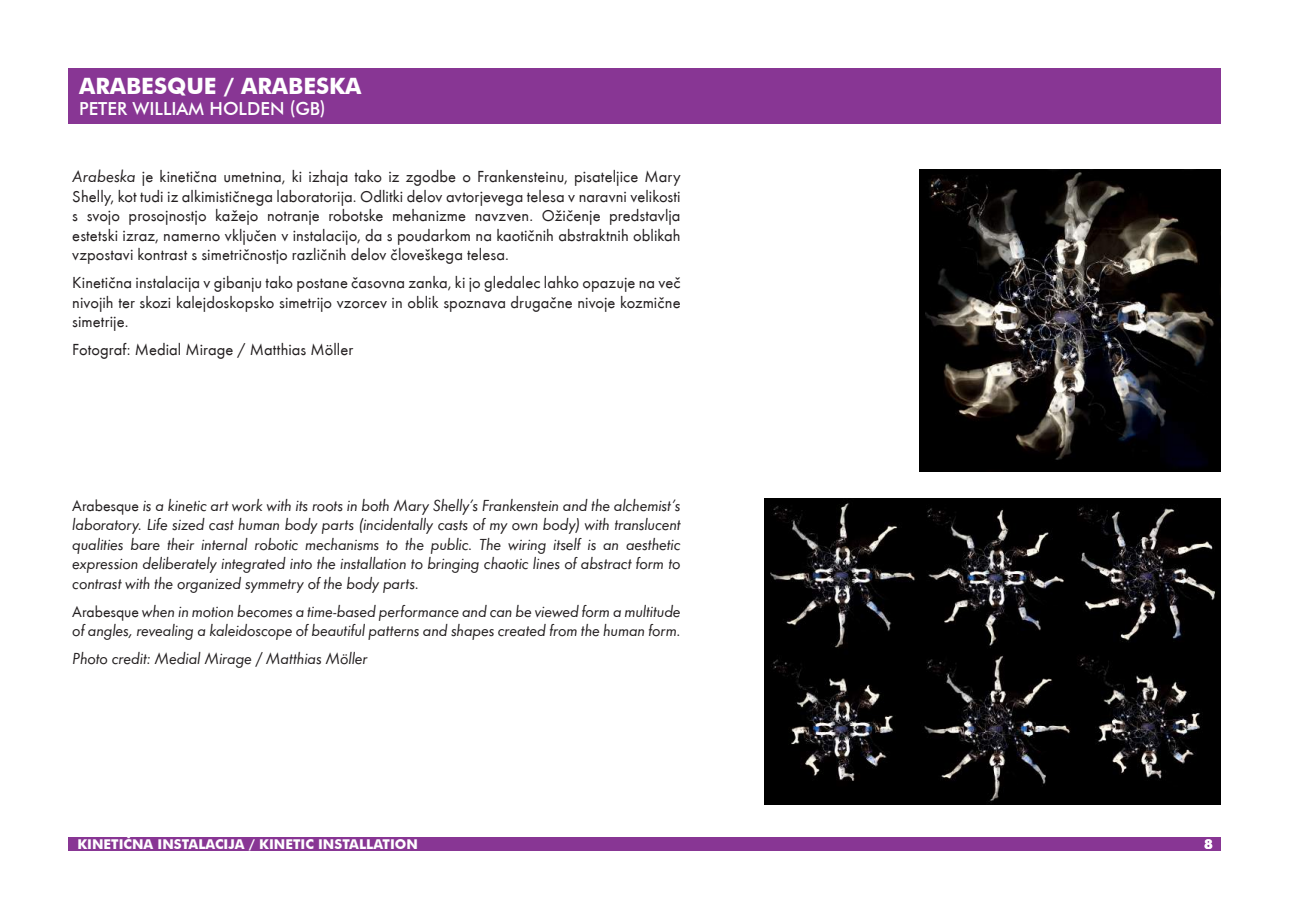
<style>
.page{position:relative;width:1289px;height:919px;background:#fff}
.page>*{position:absolute;margin:0;border:0;box-sizing:border-box;transform-origin:0 0}
.t1{font:700 22.5px "Futura BT";color:#fff}
.t2{font:500 18px "Futura BT";color:#fff}
.t3{font:16.5px/19.5px "Futura T";letter-spacing:.005em;color:#231f20;text-align:justify}
.t4{font:16.5px/19.5px "Futura T Book Obli";letter-spacing:-.01em;color:#231f20;text-align:justify}
.t5{font:700 13.5px "Futura BT";color:#fff}
.s1{font-family:"Futura T Book Obli";font-size:16.95px}
.s2{font-family:"Futura T";font-size:15.75px}
</style>
<div class="page">
<div style="left:68px;top:837px;width:1152px;height:13px;background:#883694"></div>
<img style="left:764px;top:498px;width:456px;height:306px">
<img style="left:919px;top:170px;width:301px;height:302px">
<div style="left:68px;top:68px;width:1152px;height:55px;background:#883694"></div>
<h1 class="t1" style="left:79px;top:72px;width:284px">ARABESQUE / ARABESKA</h1>
<p class="t2" style="left:79px;top:98px;width:248px">PETER WILLIAM HOLDEN (GB)</p>
<p class="t3" style="left:72px;top:167px;width:610px"><span class="s1">Arabeska</span> je kinetična umetnina, ki izhaja tako iz zgodbe o Frankensteinu, pisateljice Mary Shelly, kot tudi iz alkimističnega laboratorija. Odlitki delov avtorjevega telesa v naravni velikosti s svojo prosojnostjo kažejo notranje robotske mehanizme navzven. Ožičenje predstavlja estetski izraz, namerno vključen v instalacijo, da s poudarkom na kaotičnih abstraktnih oblikah vzpostavi kontrast s simetričnostjo različnih delov človeškega telesa.</p>
<p class="t3" style="left:72px;top:273px;width:610px">Kinetična instalacija v gibanju tako postane časovna zanka, ki jo gledalec lahko opazuje na več nivojih ter skozi kalejdoskopsko simetrijo vzorcev in oblik spoznava drugačne nivoje kozmične simetrije.</p>
<p class="t3" style="left:72px;top:340px;width:282px">Fotograf: Medial Mirage / Matthias Möller</p>
<p class="t4" style="left:72px;top:495px;width:610px"><span class="s2">Arabesque</span> is a kinetic art work with its roots in both Mary Shelly’s Frankenstein and the alchemist’s laboratory. Life sized cast human body parts (incidentally casts of my own body) with translucent qualities bare their internal robotic mechanisms to the public. The wiring itself is an aesthetic expression deliberately integrated into the installation to bringing chaotic lines of abstract form to contrast with the organized symmetry of the body parts.</p>
<p class="t4" style="left:72px;top:601px;width:610px"><span class="s2">Arabesque</span> when in motion becomes a time-based performance and can be viewed form a multitude of angles, revealing a kaleidoscope of beautiful patterns and shapes created from the human form.</p>
<p class="t4" style="left:72px;top:648px;width:297px">Photo credit: Medial Mirage / Matthias Möller</p>
<p class="t5" style="left:77px;top:835px;width:342px">KINETIČNA INSTALACIJA / KINETIC INSTALLATION</p>
<p class="t5" style="left:1204px;top:835px;width:10px">8</p>
</div>
